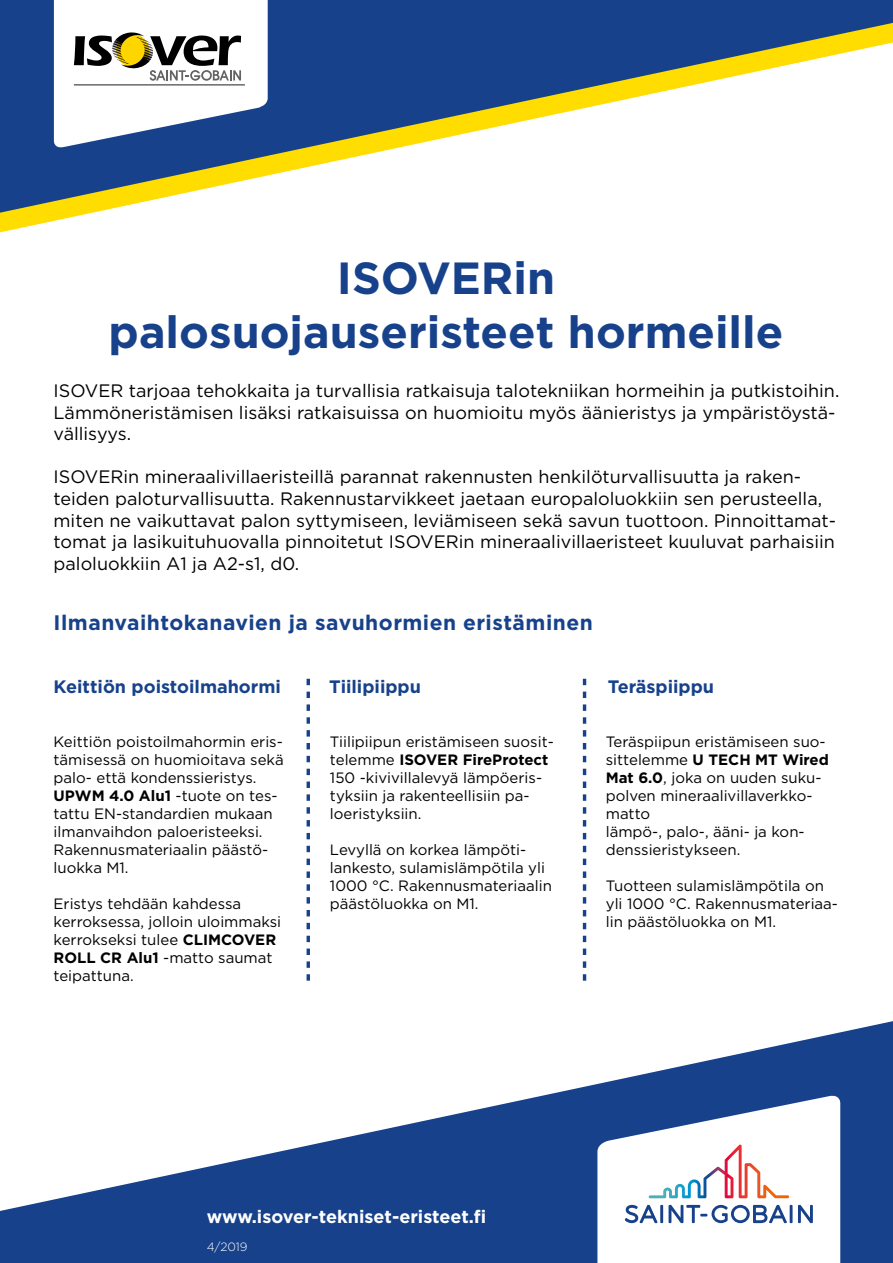
<style>
.page{position:relative;width:893px;height:1263px;background:#fff}
.page>*{position:absolute;margin:0;border:0;box-sizing:border-box;transform-origin:0 0}
.t1{font:700 45px/54px "Gotham";color:#17428b;text-align:center}
.t2{font:700 21px "Gotham";letter-spacing:.02em;color:#17428b}
.t3{font:18px/21.6px "Gotham";color:#000}
.t4{font:700 18px "Gotham";color:#17428b}
.t5{font:700 18px "Gotham";color:#fff}
.t6{font:15px/18px "Gotham";color:#000}
.t7{font:300 12px "Gotham";color:#fff}
.s1{font-weight:700}
</style>
<div class="page">
<svg style="left:0;top:1021px;width:893px;height:242px;fill:#17428b"></svg>
<div style="left:0;top:0;width:893px;height:23px;background:#17428b"></div>
<svg style="left:0;top:23px;width:893px;height:209px"></svg>
<svg style="left:597px;top:1094px;width:243px;height:169px"></svg>
<svg style="left:307px;top:679px;width:3px;height:302px"></svg>
<svg style="left:583px;top:679px;width:3px;height:302px"></svg>
<svg style="left:54px;top:0;width:214px;height:149px"></svg>
<h1 class="t1" style="left:109px;top:250px;width:676px">ISOVERin palosuojauseristeet hormeille</h1>
<p class="t3" style="left:54px;top:379px;width:787px">ISOVER tarjoaa tehokkaita ja turvallisia ratkaisuja talotekniikan hormeihin ja putkistoihin.<br>Lämmöneristämisen lisäksi ratkaisuissa on huomioitu myös äänieristys ja ympäristöystä&shy;vällisyys.</p>
<p class="t3" style="left:54px;top:466px;width:784px">ISOVERin mineraalivillaeristeillä parannat rakennusten henkilöturvallisuutta ja raken&shy;teiden paloturvallisuutta. Rakennustarvikkeet jaetaan europaloluokkiin sen perusteella, miten ne vaikuttavat palon syttymiseen, leviämiseen sekä savun tuottoon. Pinnoittamat&shy;tomat ja lasikuituhuovalla pinnoitetut ISOVERin mineraalivillaeristeet kuuluvat parhaisiin paloluokkiin A1 ja A2-s1, d0.</p>
<h2 class="t2" style="left:54px;top:608px;width:541px">Ilmanvaihtokanavien ja savuhormien eristäminen</h2>
<p class="t4" style="left:54px;top:675px;width:229px">Keittiön poistoilmahormi</p>
<p class="t4" style="left:329px;top:675px;width:93px">Tiilipiippu</p>
<p class="t4" style="left:608px;top:675px;width:108px">Teräspiippu</p>
<p class="t6" style="left:54px;top:733px;width:232px">Keittiön poistoilmahormin eris&shy;tämisessä on huomioitava sekä palo- että kondenssieristys.<br><span class="s1">UPWM 4.0 Alu1</span> -tuote on tes&shy;tattu EN-standardien mukaan ilmanvaihdon paloeristeeksi.<br>Rakennusmateriaalin päästö&shy;luokka M1.</p>
<p class="t6" style="left:54px;top:895px;width:229px">Eristys tehdään kahdessa kerroksessa, jolloin uloimmaksi kerrokseksi tulee <span class="s1">CLIMCOVER<br>ROLL CR Alu1</span> -matto saumat teipattuna.</p>
<p class="t6" style="left:330px;top:733px;width:225px">Tiilipiipun eristämiseen suosit&shy;telemme <span class="s1">ISOVER FireProtect<br></span>150 -kivivillalevyä lämpöeris&shy;tyksiin ja rakenteellisiin pa&shy;loeristyksiin.</p>
<p class="t6" style="left:330px;top:841px;width:224px">Levyllä on korkea lämpöti&shy;lankesto, sulamislämpötila yli<br>1000 °C. Rakennusmateriaalin päästöluokka on M1.</p>
<p class="t6" style="left:606px;top:733px;width:225px">Teräspiipun eristämiseen suo&shy;sittelemme <span class="s1">U TECH MT Wired<br>Mat 6.0</span>, joka on uuden suku&shy;polven mineraalivillaverkko&shy;matto<br>lämpö-, palo-, ääni- ja kon&shy;denssieristykseen.</p>
<p class="t6" style="left:606px;top:877px;width:234px">Tuotteen sulamislämpötila on yli 1000 °C. Rakennusmateriaa&shy;lin päästöluokka on M1.</p>
<p class="t5" style="left:207px;top:1204px;width:281px">www.isover-tekniset-eristeet.fi</p>
<p class="t7" style="left:207px;top:1239px;width:42px">4/2019</p>
</div>
